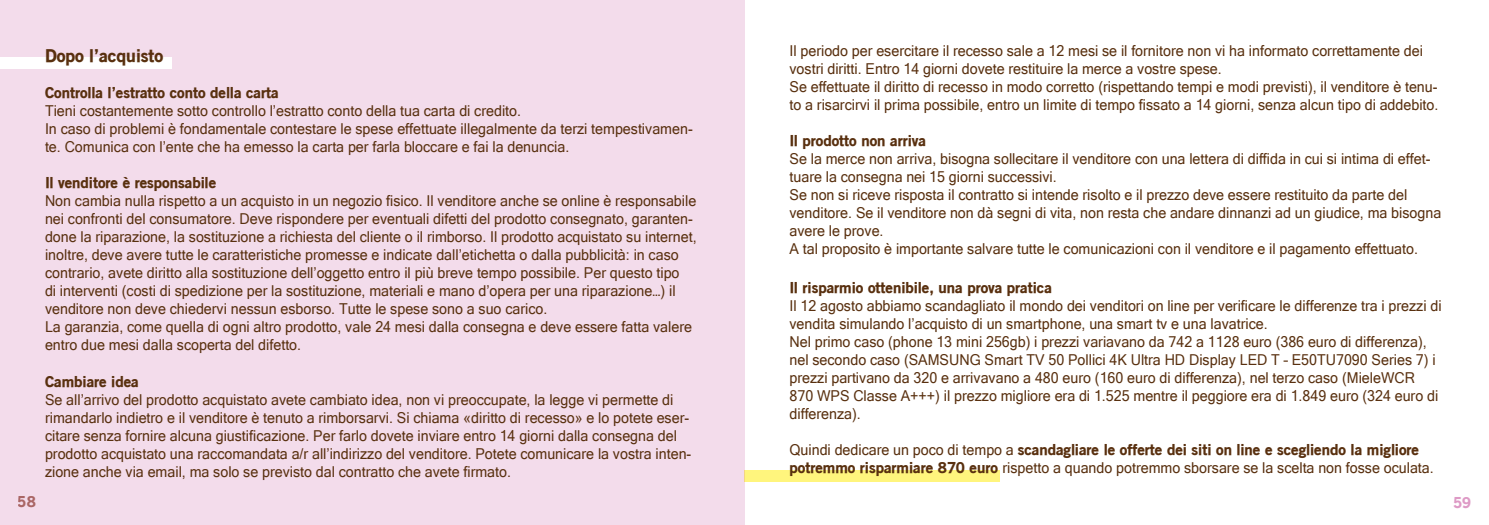
<style>
.page{position:relative;width:1489px;height:525px;background:#fff}
.page>*{position:absolute;margin:0;border:0;box-sizing:border-box;transform-origin:0 0}
.t1{font:900 17.5px "Old Sans";color:#59300f}
.t2{font:15px/18px "Microsoft Sans Serif";color:#59300f;scale:.95 1}
.t3{font:900 15px "Old Sans";color:#59300f}
.t4{font:900 15px "Old Sans";color:#7a1a0f}
.t5{font:900 15px "Old Sans";color:#c859a1}
.s1{font-family:"Old Sans";font-weight:900}
</style>
<div class="page">
<div style="left:744px;top:469px;width:255px;height:12px;background:#fff57d"></div>
<div style="left:0;top:0;width:744px;height:524px;background:#f3dceb"></div>
<div style="left:0;top:57px;width:171px;height:12px;background:#fff"></div>
<p class="t4" style="left:18px;top:492px;width:20px">58</p>
<p class="t1" style="left:45px;top:45px;width:120px">Dopo l’acquisto</p>
<p class="t3" style="left:45px;top:83px;width:235px">Controlla l’estratto conto della carta</p>
<p class="t2" style="left:45px;top:102px;width:502px">Tieni costantemente sotto controllo l’estratto conto della tua carta di credito.</p>
<p class="t2" style="left:45px;top:120px;width:683px">In caso di problemi è fondamentale contestare le spese effettuate illegalmente da terzi tempestivamen&shy;te. Comunica con l’ente che ha emesso la carta per farla bloccare e fai la denuncia.</p>
<p class="t3" style="left:45px;top:173px;width:173px">Il venditore è responsabile</p>
<p class="t2" style="left:45px;top:192px;width:687px">Non cambia nulla rispetto a un acquisto in un negozio fisico. Il venditore anche se online è responsabile nei confronti del consumatore. Deve rispondere per eventuali difetti del prodotto consegnato, garanten&shy;done la riparazione, la sostituzione a richiesta del cliente o il rimborso. Il prodotto acquistato su internet, inoltre, deve avere tutte le caratteristiche promesse e indicate dall’etichetta o dalla pubblicità: in caso contrario, avete diritto alla sostituzione dell’oggetto entro il più breve tempo possibile. Per questo tipo<br>di interventi (costi di spedizione per la sostituzione, materiali e mano d’opera per una riparazione…) il venditore non deve chiedervi nessun esborso. Tutte le spese sono a suo carico.</p>
<p class="t2" style="left:45px;top:318px;width:682px">La garanzia, come quella di ogni altro prodotto, vale 24 mesi dalla consegna e deve essere fatta valere entro due mesi dalla scoperta del difetto.</p>
<p class="t3" style="left:45px;top:371px;width:95px">Cambiare idea</p>
<p class="t2" style="left:45px;top:390px;width:681px">Se all’arrivo del prodotto acquistato avete cambiato idea, non vi preoccupate, la legge vi permette di rimandarlo indietro e il venditore è tenuto a rimborsarvi. Si chiama «diritto di recesso» e lo potete eser&shy;citare senza fornire alcuna giustificazione. Per farlo dovete inviare entro 14 giorni dalla consegna del prodotto acquistato una raccomandata a/r all’indirizzo del venditore. Potete comunicare la vostra inten&shy;zione anche via email, ma solo se previsto dal contratto che avete firmato.</p>
<p class="t2" style="left:789px;top:42px;width:668px">Il periodo per esercitare il recesso sale a 12 mesi se il fornitore non vi ha informato correttamente dei vostri diritti. Entro 14 giorni dovete restituire la merce a vostre spese.</p>
<p class="t2" style="left:789px;top:78px;width:684px">Se effettuate il diritto di recesso in modo corretto (rispettando tempi e modi previsti), il venditore è tenu&shy;to a risarcirvi il prima possibile, entro un limite di tempo fissato a 14 giorni, senza alcun tipo di addebito.</p>
<p class="t3" style="left:789px;top:131px;width:138px">Il prodotto non arriva</p>
<p class="t2" style="left:789px;top:150px;width:676px">Se la merce non arriva, bisogna sollecitare il venditore con una lettera di diffida in cui si intima di effet&shy;tuare la consegna nei 15 giorni successivi.</p>
<p class="t2" style="left:789px;top:186px;width:687px">Se non si riceve risposta il contratto si intende risolto e il prezzo deve essere restituito da parte del venditore. Se il venditore non dà segni di vita, non resta che andare dinnanzi ad un giudice, ma bisogna avere le prove.</p>
<p class="t2" style="left:789px;top:240px;width:663px">A tal proposito è importante salvare tutte le comunicazioni con il venditore e il pagamento effettuato.</p>
<p class="t3" style="left:789px;top:278px;width:264px">Il risparmio ottenibile, una prova pratica</p>
<p class="t2" style="left:789px;top:297px;width:688px">Il 12 agosto abbiamo scandagliato il mondo dei venditori on line per verificare le differenze tra i prezzi di vendita simulando l’acquisto di un smartphone, una smart tv e una lavatrice.</p>
<p class="t2" style="left:789px;top:333px;width:681px">Nel primo caso (phone 13 mini 256gb) i prezzi variavano da 742 a 1128 euro (386 euro di differenza), nel secondo caso (SAMSUNG Smart TV 50 Pollici 4K Ultra HD Display LED T – E50TU7090 Series 7) i prezzi partivano da 320 e arrivavano a 480 euro (160 euro di differenza), nel terzo caso (MieleWCR</p>
<p class="t2" style="left:789px;top:387px;width:684px">870 WPS Classe A+++) il prezzo migliore era di 1.525 mentre il peggiore era di 1.849 euro (324 euro di differenza).</p>
<p class="t2" style="left:789px;top:441px;width:679px">Quindi dedicare un poco di tempo a <span class="s1">scandagliare le offerte dei siti on line e scegliendo la migliore potremmo risparmiare 870 euro</span> rispetto a quando potremmo sborsare se la scelta non fosse oculata.</p>
<p class="t5" style="left:1452px;top:493px;width:20px">59</p>
</div>
